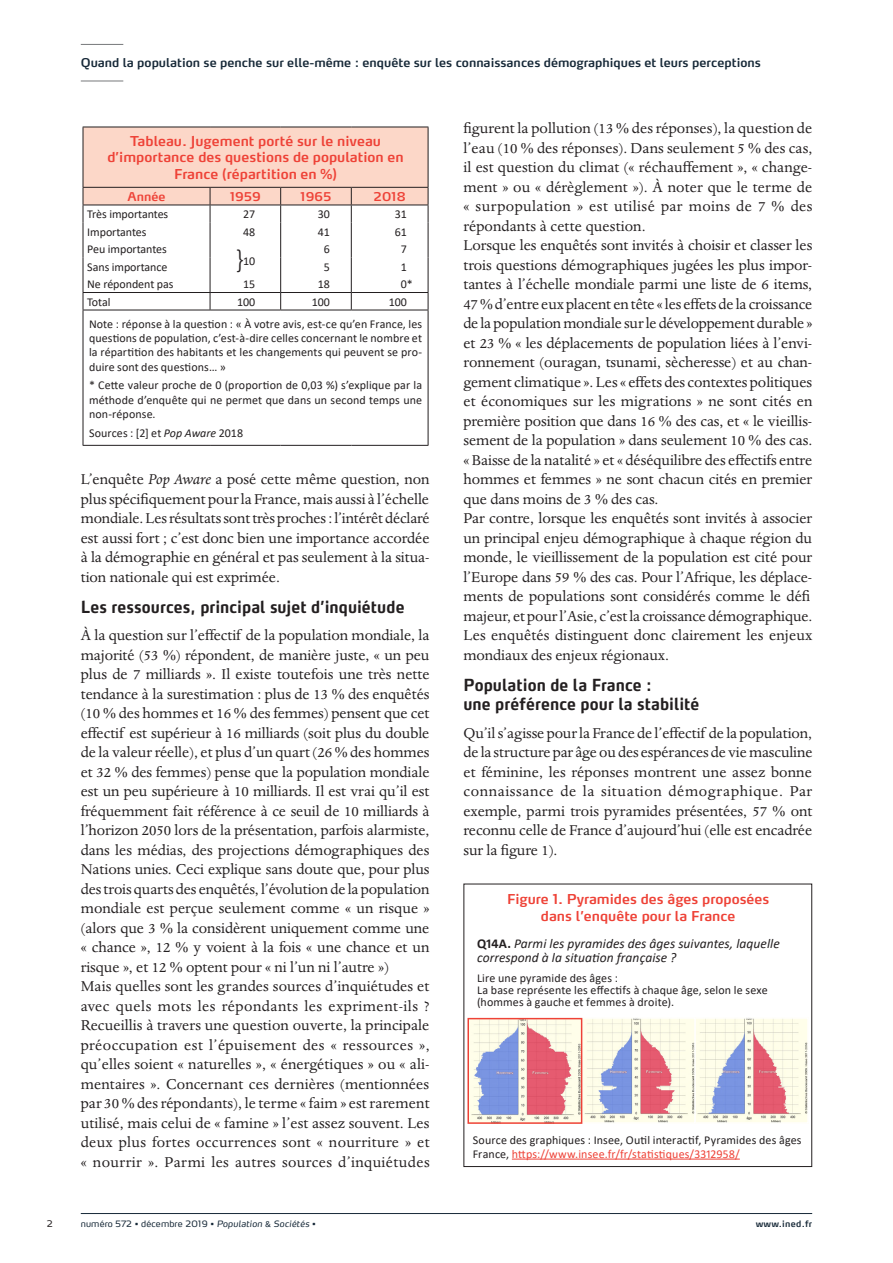
<style>
.page{position:relative;width:893px;height:1263px;background:#fff}
.page>*{position:absolute;margin:0;border:0;box-sizing:border-box;transform-origin:0 0}
.cel{font:300 27px "Calibri";color:#231f20}
.Paragraphe_sans_retr{font:16.5px/19.5px "Dante MT Std";letter-spacing:-.005em;color:#231f20;text-align:justify}
.Inter-titre_edito{font:700 16.5px/18.8px "Max OT";letter-spacing:.005em;color:#231f20;scale:.9 1}
.Titre_tableau{font:600 13.5px/16.5px "Max OT";color:#ee4237;text-align:center}
.Note_de_bas_de_figur{font:italic 13.5px/13.5px "Calibri";letter-spacing:.005em;color:#231f20}
.note_tableau{font:12px/14.4px "Calibri";letter-spacing:.005em;color:#231f20;text-align:justify}
.Note_de_bas_de_figur-2{font:12px/12px "Calibri";letter-spacing:.01em;color:#231f20}
.cel-2{font:12px "Calibri";letter-spacing:-.005em;color:#231f20}
.Titre_Edito{font:600 12px "Max OT";color:#172938}
.Sous-titre_tableau{font:600 12px "Max OT";letter-spacing:.02em;color:#ee4237}
.t1{font:9px "Max OT";color:#231f20}
.t2{font:8.7px "Max OT";letter-spacing:.015em;color:#172938}
.t3{font:600 8.7px "Max OT";letter-spacing:.03em;color:#172938}
.s1{font-style:italic}
.s2{font-weight:700;font-style:normal}
.s3{color:#ee4237}
.s4{font-family:"Calibri"}
</style>
<div class="page">
<svg style="left:83px;top:127px;width:346px;height:183px"></svg>
<hr style="left:83px;top:310px;width:127px;height:1px;background:#231f20">
<hr style="left:83px;top:310px;width:1px;height:135px;background:#231f20">
<hr style="left:210px;top:310px;width:71px;height:1px;background:#231f20">
<hr style="left:281px;top:310px;width:70px;height:1px;background:#231f20">
<hr style="left:351px;top:310px;width:77px;height:1px;background:#231f20">
<hr style="left:428px;top:310px;width:1px;height:135px;background:#231f20">
<hr style="left:83px;top:445px;width:127px;height:1px;background:#231f20">
<hr style="left:210px;top:445px;width:71px;height:1px;background:#231f20">
<hr style="left:281px;top:445px;width:70px;height:1px;background:#231f20">
<hr style="left:351px;top:445px;width:77px;height:1px;background:#231f20">
<div style="left:463px;top:884px;width:349px;height:283px;border:1px solid #231f20"></div>
<hr style="left:512px;top:1159px;width:228px;height:1px;background:#ee4237">
<img style="left:470px;top:1020px;width:336px;height:101px">
<div style="left:694px;top:1017px;width:115px;height:107px;border:2px solid #fff"></div>
<div style="left:581px;top:1017px;width:115px;height:107px;border:2px solid #fff"></div>
<div style="left:467px;top:1018px;width:115px;height:106px;border:2px solid #ee4237"></div>
<hr style="left:81px;top:1213px;width:731px;height:1px;background:#172938">
<hr style="left:81px;top:44px;width:42px;height:1px;background:#76787b">
<hr style="left:81px;top:81px;width:42px;height:1px;background:#76787b">
<p class="Titre_Edito" style="left:81px;top:55px;width:682px">Quand la population se penche sur elle-même : enquête sur les connaissances démographiques et leurs perceptions</p>
<p class="Titre_tableau" style="left:107px;top:132px;width:298px">Tableau. Jugement porté sur le niveau d’importance des questions de population en<br>France (répartition en %)</p>
<p class="Sous-titre_tableau" style="left:128px;top:189px;width:39px">Année</p>
<p class="Sous-titre_tableau" style="left:230px;top:189px;width:32px">1959</p>
<p class="Sous-titre_tableau" style="left:301px;top:189px;width:32px">1965</p>
<p class="Sous-titre_tableau" style="left:374px;top:189px;width:34px">2018</p>
<p class="cel-2" style="left:87px;top:206px;width:83px">Très importantes</p>
<p class="cel-2" style="left:243px;top:206px;width:14px">27</p>
<p class="cel-2" style="left:318px;top:206px;width:14px">30</p>
<p class="cel-2" style="left:395px;top:206px;width:14px">31</p>
<p class="cel-2" style="left:87px;top:223px;width:61px">Importantes</p>
<p class="cel-2" style="left:243px;top:223px;width:14px">48</p>
<p class="cel-2" style="left:318px;top:223px;width:14px">41</p>
<p class="cel-2" style="left:395px;top:223px;width:14px">61</p>
<p class="cel-2" style="left:87px;top:241px;width:81px">Peu importantes</p>
<p class="cel" style="left:235px;top:242px;width:10px">}</p>
<p class="cel-2" style="left:243px;top:252px;width:14px">10</p>
<p class="cel-2" style="left:324px;top:241px;width:8px">6</p>
<p class="cel-2" style="left:401px;top:241px;width:8px">7</p>
<p class="cel-2" style="left:87px;top:258px;width:82px">Sans importance</p>
<p class="cel-2" style="left:324px;top:258px;width:8px">5</p>
<p class="cel-2" style="left:401px;top:258px;width:8px">1</p>
<p class="cel-2" style="left:87px;top:276px;width:88px">Ne répondent pas</p>
<p class="cel-2" style="left:243px;top:276px;width:14px">15</p>
<p class="cel-2" style="left:318px;top:276px;width:14px">18</p>
<p class="cel-2" style="left:401px;top:276px;width:14px">0*</p>
<p class="cel-2" style="left:87px;top:293px;width:25px">Total</p>
<p class="cel-2" style="left:237px;top:293px;width:20px">100</p>
<p class="cel-2" style="left:312px;top:293px;width:20px">100</p>
<p class="cel-2" style="left:389px;top:293px;width:20px">100</p>
<p class="note_tableau" style="left:89px;top:316px;width:335px">Note : réponse à la question : « À votre avis, est-ce qu’en France, les questions de population, c’est-à-dire celles concernant le nombre et la répartition des habitants et les changements qui peuvent se pro&shy;duire sont des questions… »</p>
<p class="note_tableau" style="left:89px;top:378px;width:335px">* Cette valeur proche de 0 (proportion de 0,03 %) s’explique par la méthode d’enquête qui ne permet que dans un second temps une non-réponse.</p>
<p class="note_tableau" style="left:89px;top:425px;width:156px">Sources : [2] et <span class="s1">Pop Aware</span> 2018</p>
<p class="Paragraphe_sans_retr" style="left:81px;top:470px;width:350px">L’enquête <span class="s1">Pop Aware</span> a posé cette même question, non plus spécifiquement pour la France, mais aussi à l’échelle mondiale. Les résultats sont très proches : l’intérêt déclaré est aussi fort ; c’est donc bien une importance accordée à la démographie en général et pas seulement à la situa&shy;tion nationale qui est exprimée.</p>
<p class="Inter-titre_edito" style="left:81px;top:598px;width:361px">Les ressources, principal sujet d’inquiétude</p>
<p class="Paragraphe_sans_retr" style="left:81px;top:626px;width:350px">À la question sur l’effectif de la population mondiale, la majorité (53 %) répondent, de manière juste, « un peu plus de 7 milliards ». Il existe toutefois une très nette tendance à la surestimation : plus de 13 % des enquêtés (10 % des hommes et 16 % des femmes) pensent que cet effectif est supérieur à 16 milliards (soit plus du double de la valeur réelle), et plus d’un quart (26 % des hommes et 32 % des femmes) pense que la population mondiale est un peu supérieure à 10 milliards. Il est vrai qu’il est fréquemment fait référence à ce seuil de 10 milliards à l’horizon 2050 lors de la présentation, parfois alarmiste, dans les médias, des projections démographiques des Nations unies. Ceci explique sans doute que, pour plus des trois quarts des enquêtés, l’évolution de la population mondiale est perçue seulement comme « un risque » (alors que 3 % la considèrent uniquement comme une « chance », 12 % y voient à la fois « une chance et un risque », et 12 % optent pour « ni l’un ni l’autre »)</p>
<p class="Paragraphe_sans_retr" style="left:81px;top:977px;width:350px">Mais quelles sont les grandes sources d’inquiétudes et avec quels mots les répondants les expriment-ils ?<br>Recueillis à travers une question ouverte, la principale préoccupation est l’épuisement des « ressources », qu’elles soient « naturelles », « énergétiques » ou « ali&shy;mentaires ». Concernant ces dernières (mentionnées par 30 % des répondants), le terme « faim » est rarement utilisé, mais celui de « famine » l’est assez souvent. Les deux plus fortes occurrences sont « nourriture » et « nourrir ». Parmi les autres sources d’inquiétudes</p>
<p class="Paragraphe_sans_retr" style="left:463px;top:119px;width:350px">figurent la pollution (13 % des réponses), la question de l’eau (10 % des réponses). Dans seulement 5 % des cas, il est question du climat (« réchauffement », « change&shy;ment » ou « dérèglement »). À noter que le terme de « surpopulation » est utilisé par moins de 7 % des répondants à cette question.</p>
<p class="Paragraphe_sans_retr" style="left:463px;top:236px;width:351px">Lorsque les enquêtés sont invités à choisir et classer les trois questions démographiques jugées les plus impor&shy;tantes à l’échelle mondiale parmi une liste de 6 items, 47 % d’entre eux placent en tête « les effets de la croissance de la population mondiale sur le développement durable » et 23 % « les déplacements de population liées à l’envi&shy;ronnement (ouragan, tsunami, sècheresse) et au chan&shy;gement climatique ». Les « effets des contextes politiques et économiques sur les migrations » ne sont cités en première position que dans 16 % des cas, et « le vieillis&shy;sement de la population » dans seulement 10 % des cas. « Baisse de la natalité » et « déséquilibre des effectifs entre hommes et femmes » ne sont chacun cités en premier que dans moins de 3 % des cas.</p>
<p class="Paragraphe_sans_retr" style="left:463px;top:509px;width:350px;text-align:left">Par contre, lorsque les enquêtés sont invités à associer un principal enjeu démographique à chaque région du monde, le vieillissement de la population est cité pour l’Europe dans 59 % des cas. Pour l’Afrique, les déplace&shy;ments de populations sont considérés comme le défi majeur, et pour l’Asie, c’est la croissance démographique.<br>Les enquêtés distinguent donc clairement les enjeux mondiaux des enjeux régionaux.</p>
<p class="Inter-titre_edito" style="left:463px;top:676px;width:264px">Population de la France :<br>une préférence pour la stabilité</p>
<p class="Paragraphe_sans_retr" style="left:463px;top:723px;width:351px">Qu’il s’agisse pour la France de l’effectif de la population, de la structure par âge ou des espérances de vie masculine et féminine, les réponses montrent une assez bonne connaissance de la situation démographique. Par exemple, parmi trois pyramides présentées, 57 % ont reconnu celle de France d’aujourd’hui (elle est encadrée sur la figure 1).</p>
<p class="Titre_tableau" style="left:507px;top:891px;width:264px">Figure 1. Pyramides des âges proposées dans l’enquête pour la France</p>
<p class="Note_de_bas_de_figur" style="left:477px;top:936px;width:304px"><span class="s2">Q14A.</span> Parmi les pyramides des âges suivantes, laquelle correspond à la situation française ?</p>
<p class="Note_de_bas_de_figur-2" style="left:477px;top:972px;width:292px">Lire une pyramide des âges :<br>La base représente les effectifs à chaque âge, selon le sexe (hommes à gauche et femmes à droite).</p>
<p class="Note_de_bas_de_figur-2" style="left:473px;top:1133px;width:330px;line-height:13.5px">Source des graphiques : Insee, Outil interactif, Pyramides des âges<br>France, <span class="s3">https://www.insee.fr/fr/statistiques/3312958/</span></p>
<p class="t2" style="left:81px;top:1218px;width:236px">numéro 572 • décembre 2019 • <span class="s1">Population</span> <span class="s4">&amp;</span> <span class="s1">Sociétés</span> •</p>
<p class="t1" style="left:47px;top:1218px;width:7px">2</p>
<p class="t3" style="left:756px;top:1218px;width:58px">www.ined.fr</p>
</div>
